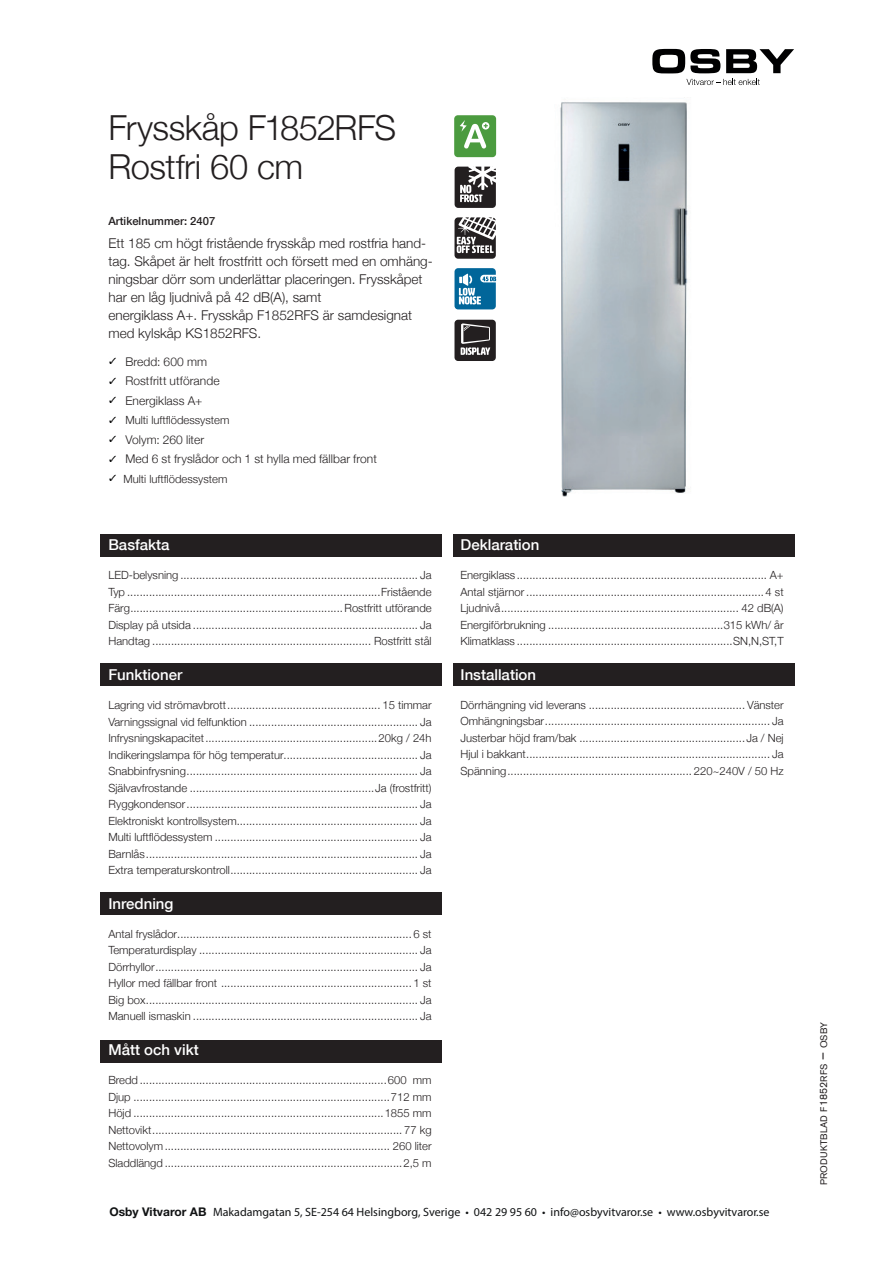
<style>
.page{position:relative;width:893px;height:1263px;background:#fff}
.page>*{position:absolute;margin:0;border:0;box-sizing:border-box;transform-origin:0 0}
.t1{font:300 34.5px/39px "Helvetica Neue";letter-spacing:-.015em;color:#231f20}
.t2{font:500 15px "Helvetica Neue";color:#fff}
.t3{font:300 13.5px/18px "Helvetica Neue";color:#231f20}
.t4{font:300 12px "Helvetica Neue LT Std";color:#111314}
.t5{font:300 12px/19.5px "Helvetica Neue";letter-spacing:.005em;color:#231f20}
.t6{font:300 11.25px/16.5px "Helvetica Neue";color:#231f20;text-align:justify}
.t7{font:500 11.25px "Helvetica Neue";color:#231f20}
.t8{font:9.45px "Akzidenz Grotesk BE";letter-spacing:.02em;color:#231f20}
.s1{font-weight:700}
.s2{font-size:10.5px}
.s3{font-size:13.5px}
</style>
<div class="page">
<div style="left:100px;top:534px;width:341px;height:22px;background:#231f20"></div>
<div style="left:100px;top:663px;width:341px;height:23px;background:#231f20"></div>
<div style="left:100px;top:892px;width:341px;height:23px;background:#231f20"></div>
<div style="left:100px;top:1040px;width:341px;height:22px;background:#231f20"></div>
<div style="left:453px;top:534px;width:341px;height:22px;background:#231f20"></div>
<div style="left:453px;top:663px;width:341px;height:23px;background:#231f20"></div>
<svg style="left:652px;top:49px;width:68px;height:24px"></svg>
<svg style="left:726px;top:49px;width:68px;height:24px"></svg>
<svg style="left:686px;top:79px;width:74px;height:6px"></svg>
<img style="left:454px;top:97px;width:234px;height:400px">
<svg style="left:109px;top:358px;width:7px;height:6px"></svg>
<svg style="left:109px;top:377px;width:7px;height:7px"></svg>
<svg style="left:109px;top:397px;width:7px;height:6px"></svg>
<svg style="left:109px;top:416px;width:7px;height:7px"></svg>
<svg style="left:109px;top:436px;width:7px;height:6px"></svg>
<svg style="left:109px;top:455px;width:7px;height:7px"></svg>
<svg style="left:109px;top:475px;width:7px;height:6px"></svg>
<svg style="left:454px;top:115px;width:42px;height:42px;background:#6cad62"></svg>
<svg style="left:454px;top:268px;width:42px;height:41px;background:#3d8ab2"></svg>
<svg style="left:455px;top:167px;width:41px;height:41px"></svg>
<div style="left:454px;top:320px;width:42px;height:41px;background:#231f20;border-radius:4px"></div>
<svg style="left:461px;top:323px;width:29px;height:32px"></svg>
<svg style="left:454px;top:217px;width:42px;height:42px"></svg>
<h1 class="t1" style="left:108px;top:106px;width:289px">Frysskåp F1852RFS<br>Rostfri 60 cm</h1>
<p class="t7" style="left:108px;top:212px;width:108px">Artikelnummer: 2407</p>
<p class="t3" style="left:108px;top:233px;width:326px">Ett 185 cm högt fristående frysskåp med rostfria hand&shy;tag. Skåpet är helt frostfritt och försett med en omhäng&shy;ningsbar dörr som underlättar placeringen. Frysskåpet har en låg ljudnivå på 42 dB(A), samt<br>energiklass A+. Frysskåp F1852RFS är samdesignat med kylskåp KS1852RFS.</p>
<p class="t5" style="left:125px;top:351px;width:96px">Bredd: 600 mm<br>Rostfritt utförande<br>Energiklass A+</p>
<p class="t6" style="left:125px;top:411px;width:105px">Multi luftflödessystem</p>
<p class="t5" style="left:125px;top:429px;width:253px">Volym: 260 liter<br>Med 6 st fryslådor och 1 st hylla med fällbar front</p>
<p class="t6" style="left:123px;top:470px;width:105px">Multi luftflödessystem</p>
<h2 class="t2" style="left:108px;top:533px;width:63px">Basfakta</h2>
<p class="t6" style="left:108px;top:566px;width:325px">LED-belysning ............................................................................ Ja Typ .................................................................................Fristående Färg....................................................................Rostfritt utförande Display på utsida ........................................................................ Ja Handtag ...................................................................... Rostfritt stål</p>
<h2 class="t2" style="left:108px;top:662px;width:75px">Funktioner</h2>
<p class="t6" style="left:108px;top:696px;width:325px">Lagring vid strömavbrott................................................. 15 timmar Varningssignal vid felfunktion ...................................................... Ja Infrysningskapacitet.......................................................20kg / 24h Indikeringslampa för hög temperatur........................................... Ja Snabbinfrysning.......................................................................... Ja Självavfrostande ...........................................................Ja (frostfritt)<br>Ryggkondensor.......................................................................... Ja Elektroniskt kontrollsystem.......................................................... Ja Multi luftflödessystem ................................................................. Ja Barnlås....................................................................................... Ja Extra temperaturskontroll............................................................ Ja</p>
<h2 class="t2" style="left:108px;top:891px;width:67px">Inredning</h2>
<p class="t6" style="left:108px;top:925px;width:325px">Antal fryslådor........................................................................... 6 st Temperaturdisplay ...................................................................... Ja Dörrhyllor.................................................................................... Ja Hyllor med fällbar front ............................................................. 1 st Big box....................................................................................... Ja Manuell ismaskin ........................................................................ Ja</p>
<h2 class="t2" style="left:108px;top:1037px;width:92px">Mått och vikt</h2>
<p class="t6" style="left:108px;top:1071px;width:325px">Bredd ...............................................................................600 mm Djup ..................................................................................712 mm Höjd ................................................................................1855 mm Nettovikt................................................................................ 77 kg Nettovolym........................................................................ 260 liter Sladdlängd ............................................................................2,5 m</p>
<h2 class="t2" style="left:460px;top:532px;width:80px">Deklaration</h2>
<p class="t6" style="left:460px;top:566px;width:325px">Energiklass ................................................................................ A+ Antal stjärnor ............................................................................ 4 st Ljudnivå............................................................................ 42 dB(A)<br>Energiförbrukning ........................................................315 kWh/ år Klimatklass .....................................................................SN,N,ST,T</p>
<h2 class="t2" style="left:460px;top:662px;width:77px">Installation</h2>
<p class="t6" style="left:460px;top:696px;width:325px">Dörrhängning vid leverans .................................................. Vänster Omhängningsbar........................................................................ Ja Justerbar höjd fram/bak .....................................................Ja / Nej Hjul i bakkant.............................................................................. Ja Spänning........................................................... 220~240V / 50 Hz</p>
<p class="t4" style="left:109px;top:1205px;width:662px"><span class="s1">Osby Vitvaror AB</span> Makadamgatan 5, SE-254 64 Helsingborg, Sverige • 042 29 95 60 • info@osbyvitvaror.se • www.osbyvitvaror.se</p>
<p class="t8" style="left:818px;top:1185px;width:165px;rotate:-90deg">produktblad f<span class="s2">1852</span>rfs <span class="s3">–</span> osby</p>
</div>
